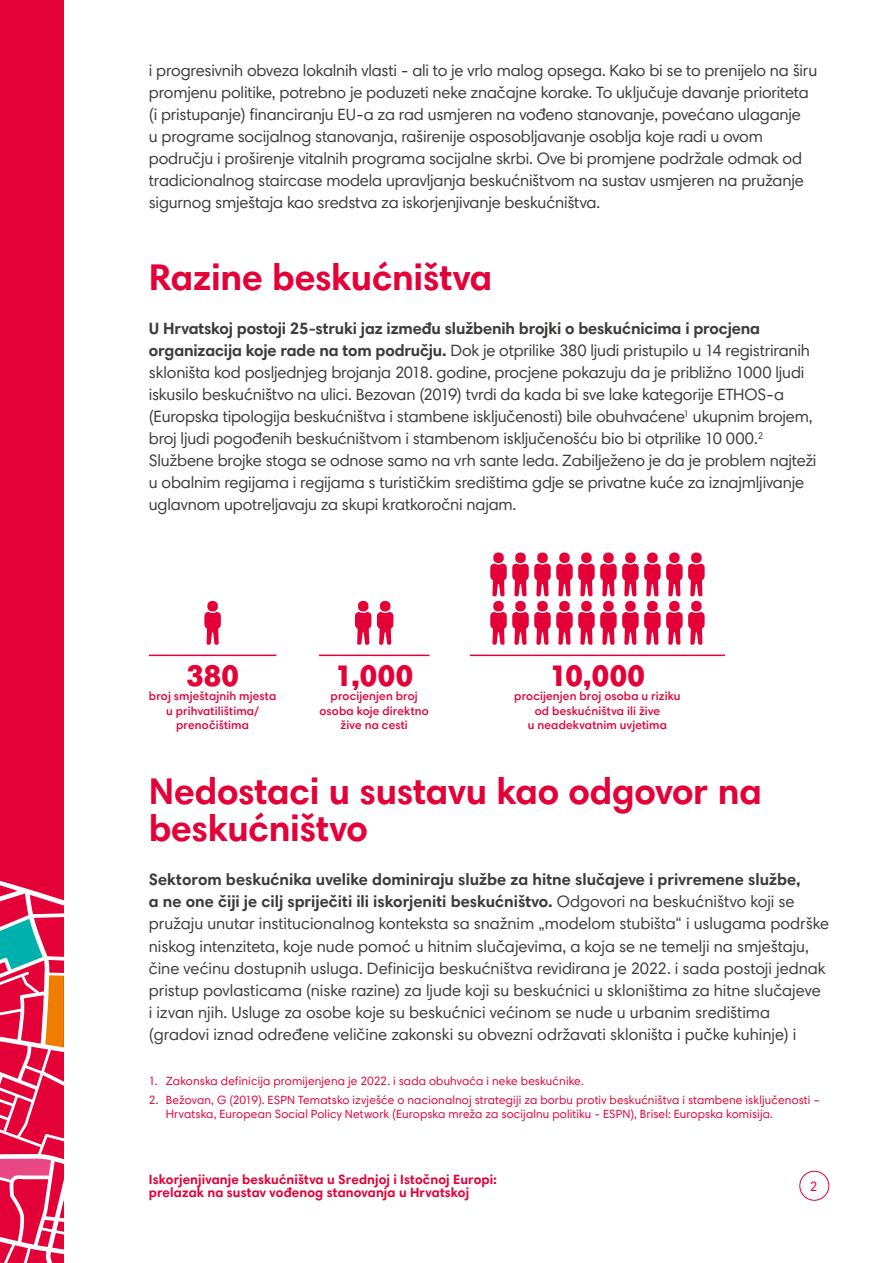
<style>
.page{position:relative;width:893px;height:1263px;background:#fff}
.page>*{position:absolute;margin:0;border:0;box-sizing:border-box;transform-origin:0 0}
.Sub-heading_1{font:700 37.5px/37.5px "Harmonia Sans Pro Cyr";letter-spacing:-.01em;color:#e40138}
.Body_text{font:900 30px "Harmonia Sans Pro Cyr";letter-spacing:.015em;color:#e40138}
.Body_text-2{font:16.5px/22px "Harmonia Sans Pro Cyr";letter-spacing:-.01em;color:#3c3c3b}
.t1{font:700 13.5px/13.5px "Harmonia Sans Pro Cyr";letter-spacing:.01em;color:#e40138}
.t2{font:13.5px "Harmonia Sans Pro Cyr";color:#e40138}
.t3{font:12px/14.4px "Harmonia Sans Pro Cyr";letter-spacing:.01em;color:#e40138}
.Body_text-3{font:600 12px/14.4px "Harmonia Sans Pro Cyr";letter-spacing:.01em;color:#e40138;text-align:center}
.s1{font-weight:700}
</style>
<div class="page">
<div style="left:799px;top:1171px;width:30px;height:30px;border:1px solid #e40138;border-radius:50%"></div>
<div style="left:0;top:0;width:64px;height:1263px;background:#e40138"></div>
<svg style="left:0;top:881px;width:64px;height:382px"></svg>
<svg style="left:204px;top:601px;width:17px;height:44px"></svg>
<hr style="left:149px;top:655px;width:127px;height:1px;background:#e40138">
<svg style="left:355px;top:601px;width:16px;height:44px"></svg>
<svg style="left:377px;top:601px;width:16px;height:44px"></svg>
<hr style="left:319px;top:655px;width:110px;height:1px;background:#e40138">
<svg style="left:490px;top:552px;width:215px;height:93px"></svg>
<hr style="left:470px;top:655px;width:255px;height:1px;background:#e40138">
<p class="Body_text-2" style="left:149px;top:59px;width:670px">i progresivnih obveza lokalnih vlasti - ali to je vrlo malog opsega. Kako bi se to prenijelo na širu promjenu politike, potrebno je poduzeti neke značajne korake. To uključuje davanje prioriteta (i pristupanje) financiranju EU-a za rad usmjeren na vođeno stanovanje, povećano ulaganje<br>u programe socijalnog stanovanja, raširenije osposobljavanje osoblja koje radi u ovom području i proširenje vitalnih programa socijalne skrbi. Ove bi promjene podržale odmak od tradicionalnog staircase modela upravljanja beskućništvom na sustav usmjeren na pružanje sigurnog smještaja kao sredstva za iskorjenjivanje beskućništva.</p>
<p class="Sub-heading_1" style="left:149px;top:257px;width:345px">Razine beskućništva</p>
<p class="Body_text-2" style="left:149px;top:317px;width:669px"><span class="s1">U Hrvatskoj postoji 25-struki jaz između službenih brojki o beskućnicima i procjena organizacija koje rade na tom području.</span> Dok je otprilike 380 ljudi pristupilo u 14 registriranih skloništa kod posljednjeg brojanja 2018. godine, procjene pokazuju da je približno 1000 ljudi iskusilo beskućništvo na ulici. Bezovan (2019) tvrdi da kada bi sve lake kategorije ETHOS-a (Europska tipologija beskućništva i stambene isključenosti) bile obuhvaćene<sup>1</sup> ukupnim brojem, broj ljudi pogođenih beskućništvom i stambenom isključenošću bio bi otprilike 10 000.<sup>2<br></sup>Službene brojke stoga se odnose samo na vrh sante leda. Zabilježeno je da je problem najteži u obalnim regijama i regijama s turističkim središtima gdje se privatne kuće za iznajmljivanje uglavnom upotreljavaju za skupi kratkoročni najam.</p>
<p class="Body_text" style="left:186px;top:656px;width:54px">380</p>
<p class="Body_text-3" style="left:149px;top:689px;width:129px">broj smještajnih mjesta u prihvatilištima/ prenočištima</p>
<p class="Body_text" style="left:335px;top:656px;width:79px">1,000</p>
<p class="Body_text-3" style="left:320px;top:689px;width:111px">procijenjen broj osoba koje direktno žive na cesti</p>
<p class="Body_text" style="left:550px;top:656px;width:97px">10,000</p>
<p class="Body_text-3" style="left:514px;top:689px;width:168px">procijenjen broj osoba u riziku od beskućništva ili žive<br>u neadekvatnim uvjetima</p>
<p class="Sub-heading_1" style="left:149px;top:771px;width:615px">Nedostaci u sustavu kao odgovor na beskućništvo</p>
<p class="Body_text-2" style="left:149px;top:868px;width:682px"><span class="s1">Sektorom beskućnika uvelike dominiraju službe za hitne slučajeve i privremene službe,<br>a ne one čiji je cilj spriječiti ili iskorjeniti beskućništvo.</span> Odgovori na beskućništvo koji se pružaju unutar institucionalnog konteksta sa snažnim „modelom stubišta“ i uslugama podrške niskog intenziteta, koje nude pomoć u hitnim slučajevima, a koja se ne temelji na smještaju, čine većinu dostupnih usluga. Definicija beskućništva revidirana je 2022. i sada postoji jednak pristup povlasticama (niske razine) za ljude koji su beskućnici u skloništima za hitne slučajeve<br>i izvan njih. Usluge za osobe koje su beskućnici većinom se nude u urbanim središtima (gradovi iznad određene veličine zakonski su obvezni održavati skloništa i pučke kuhinje) i</p>
<p class="t3" style="left:149px;top:1074px;width:436px">1. Zakonska definicija promijenjena je 2022. i sada obuhvaća i neke beskućnike.</p>
<p class="t3" style="left:166px;top:1092px;width:656px;text-indent:-17px">2. Bežovan, G (2019). ESPN Tematsko izvješće o nacionalnoj strategiji za borbu protiv beskućništva i stambene isključenosti –<br>Hrvatska, European Social Policy Network (Europska mreža za socijalnu politiku - ESPN), Brisel: Europska komisija.</p>
<p class="t1" style="left:149px;top:1172px;width:350px">Iskorjenjivanje beskućništva u Srednjoj i Istočnoj Europi: prelazak na sustav vođenog stanovanja u Hrvatskoj</p>
<p class="t2" style="left:810px;top:1178px;width:9px">2</p>
</div>
